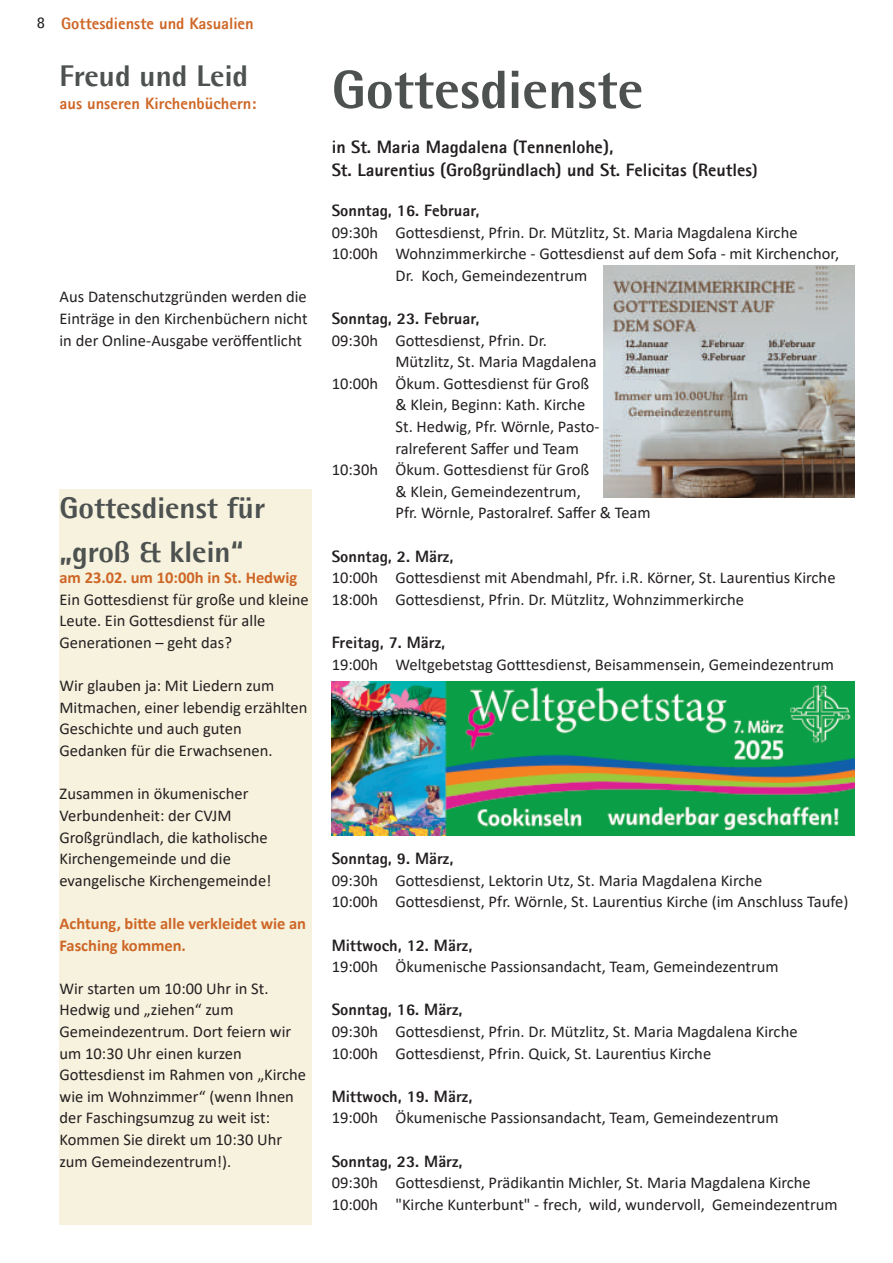
<style>
.page{position:relative;width:893px;height:1263px;background:#fff}
.page>*{position:absolute;margin:0;border:0;box-sizing:border-box;transform-origin:0 0}
.t1{font:800 54px "Agfa Rotis Semisans";color:#4d5250}
.t2{font:800 30px/43.2px "Agfa Rotis Semisans";color:#4d5250}
.t3{font:800 18px/22.5px "Agfa Rotis Sans Serif";color:#231f20}
.t4{font:16.5px/21.6px "Calibri";color:#231f20}
.t5{font:800 16.5px "Agfa Rotis Sans Serif";color:#231f20}
.t6{font:700 16.5px/21.6px "Calibri";color:#ce6626}
.t7{font:800 16.5px "Agfa Rotis Sans Serif";color:#ce6626}
.s1{font-family:"Agfa Rotis Semisans";font-weight:400;color:#231f20}
.s2{font-size:16.5px}
</style>
<div class="page">
<div style="left:60px;top:489px;width:252px;height:736px;background:#f6f2de"></div>
<img style="left:332px;top:682px;width:523px;height:153px">
<img style="left:604px;top:266px;width:251px;height:231px">
<p class="t7" style="left:37px;top:12px;width:219px"><span class="s1">8</span> Gottesdienste und Kasualien</p>
<h2 class="t2" style="left:60px;top:54px;width:190px">Freud und Leid</h2>
<p class="t7" style="left:60px;top:93px;width:198px">aus unseren Kirchenbüchern:</p>
<p class="t4" style="left:60px;top:287px;width:250px;text-align:justify">Aus Datenschutzgründen werden die Einträge in den Kirchenbüchern nicht in der Online‐Ausgabe veröffentlicht</p>
<h2 class="t2" style="left:60px;top:486px;width:207px">Gottesdienst für „groß &amp; klein“</h2>
<p class="t6" style="left:60px;top:568px;width:239px">am 23.02. um 10:00h in St. Hedwig</p>
<p class="t4" style="left:60px;top:590px;width:251px">Ein Gottesdienst für große und kleine<br>Leute. Ein Gottesdienst für alle<br>Generationen – geht das?</p>
<p class="t4" style="left:60px;top:676px;width:249px">Wir glauben ja: Mit Liedern zum<br>Mitmachen, einer lebendig erzählten<br>Geschichte und auch guten<br>Gedanken für die Erwachsenen.</p>
<p class="t4" style="left:60px;top:784px;width:214px">Zusammen in ökumenischer<br>Verbundenheit: der CVJM<br>Großgründlach, die katholische<br>Kirchengemeinde und die evangelische Kirchengemeinde!</p>
<p class="t6" style="left:60px;top:914px;width:248px">Achtung, bitte alle verkleidet wie an<br>Fasching kommen.</p>
<p class="t4" style="left:60px;top:979px;width:248px">Wir starten um 10:00 Uhr in St.<br>Hedwig und „ziehen“ zum<br>Gemeindezentrum. Dort feiern wir um 10:30 Uhr einen kurzen<br>Gottesdienst im Rahmen von „Kirche wie im Wohnzimmer“ (wenn Ihnen der Faschingsumzug zu weit ist:<br>Kommen Sie direkt um 10:30 Uhr zum Gemeindezentrum!).</p>
<h1 class="t1" style="left:332px;top:55px;width:313px">Gottesdienste</h1>
<p class="t3" style="left:332px;top:135px;width:427px">in St. Maria Magdalena (Tennenlohe),<br>St. Laurentius (Großgründlach) und St. Felicitas (Reutles<span class="s2">)</span></p>
<p class="t5" style="left:332px;top:200px;width:149px">Sonntag, 16. Februar,</p>
<p class="t4" style="left:332px;top:223px;width:467px">09:30h Gottesdienst, Pfrin. Dr. Mützlitz, St. Maria Magdalena Kirche</p>
<p class="t4" style="left:332px;top:244px;width:509px">10:00h Wohnzimmerkirche ‐ Gottesdienst auf dem Sofa ‐ mit Kirchenchor,</p>
<p class="t4" style="left:395px;top:266px;width:193px">Dr. Koch, Gemeindezentrum</p>
<p class="t5" style="left:332px;top:308px;width:149px">Sonntag, 23. Februar,</p>
<p class="t4" style="left:332px;top:331px;width:217px">09:30h Gottesdienst, Pfrin. Dr.</p>
<p class="t4" style="left:395px;top:352px;width:203px">Mützlitz, St. Maria Magdalena</p>
<p class="t4" style="left:332px;top:374px;width:259px">10:00h Ökum. Gottesdienst für Groß</p>
<p class="t4" style="left:395px;top:395px;width:192px">&amp; Klein, Beginn: Kath. Kirche</p>
<p class="t4" style="left:395px;top:417px;width:206px">St. Hedwig, Pfr. Wörnle, Pasto‐</p>
<p class="t4" style="left:395px;top:439px;width:185px">ralreferent Saffer und Team</p>
<p class="t4" style="left:332px;top:460px;width:259px">10:30h Ökum. Gottesdienst für Groß</p>
<p class="t4" style="left:395px;top:482px;width:187px">&amp; Klein, Gemeindezentrum,</p>
<p class="t4" style="left:395px;top:503px;width:257px">Pfr. Wörnle, Pastoralref. Saffer &amp; Team</p>
<p class="t5" style="left:332px;top:546px;width:123px">Sonntag, 2. März,</p>
<p class="t4" style="left:332px;top:568px;width:505px">10:00h Gottesdienst mit Abendmahl, Pfr. i.R. Körner, St. Laurentius Kirche<br>18:00h Gottesdienst, Pfrin. Dr. Mützlitz, Wohnzimmerkirche</p>
<p class="t5" style="left:332px;top:632px;width:115px">Freitag, 7. März,</p>
<p class="t4" style="left:332px;top:655px;width:504px">19:00h Weltgebetstag Gotttesdienst, Beisammensein, Gemeindezentrum</p>
<p class="t5" style="left:332px;top:848px;width:123px">Sonntag, 9. März,</p>
<p class="t4" style="left:332px;top:871px;width:518px">09:30h Gottesdienst, Lektorin Utz, St. Maria Magdalena Kirche<br>10:00h Gottesdienst, Pfr. Wörnle, St. Laurentius Kirche (im Anschluss Taufe)</p>
<p class="t5" style="left:332px;top:934px;width:142px">Mittwoch, 12. März,</p>
<p class="t4" style="left:332px;top:957px;width:448px">19:00h Ökumenische Passionsandacht, Team, Gemeindezentrum</p>
<p class="t5" style="left:332px;top:999px;width:132px">Sonntag, 16. März,</p>
<p class="t4" style="left:332px;top:1022px;width:467px">09:30h Gottesdienst, Pfrin. Dr. Mützlitz, St. Maria Magdalena Kirche<br>10:00h Gottesdienst, Pfrin. Quick, St. Laurentius Kirche</p>
<p class="t5" style="left:332px;top:1086px;width:142px">Mittwoch, 19. März,</p>
<p class="t4" style="left:332px;top:1108px;width:448px">19:00h Ökumenische Passionsandacht, Team, Gemeindezentrum</p>
<p class="t5" style="left:332px;top:1150px;width:132px">Sonntag, 23. März,</p>
<p class="t4" style="left:332px;top:1173px;width:507px">09:30h Gottesdienst, Prädikantin Michler, St. Maria Magdalena Kirche<br>10:00h "Kirche Kunterbunt" ‐ frech, wild, wundervoll, Gemeindezentrum</p>
</div>
